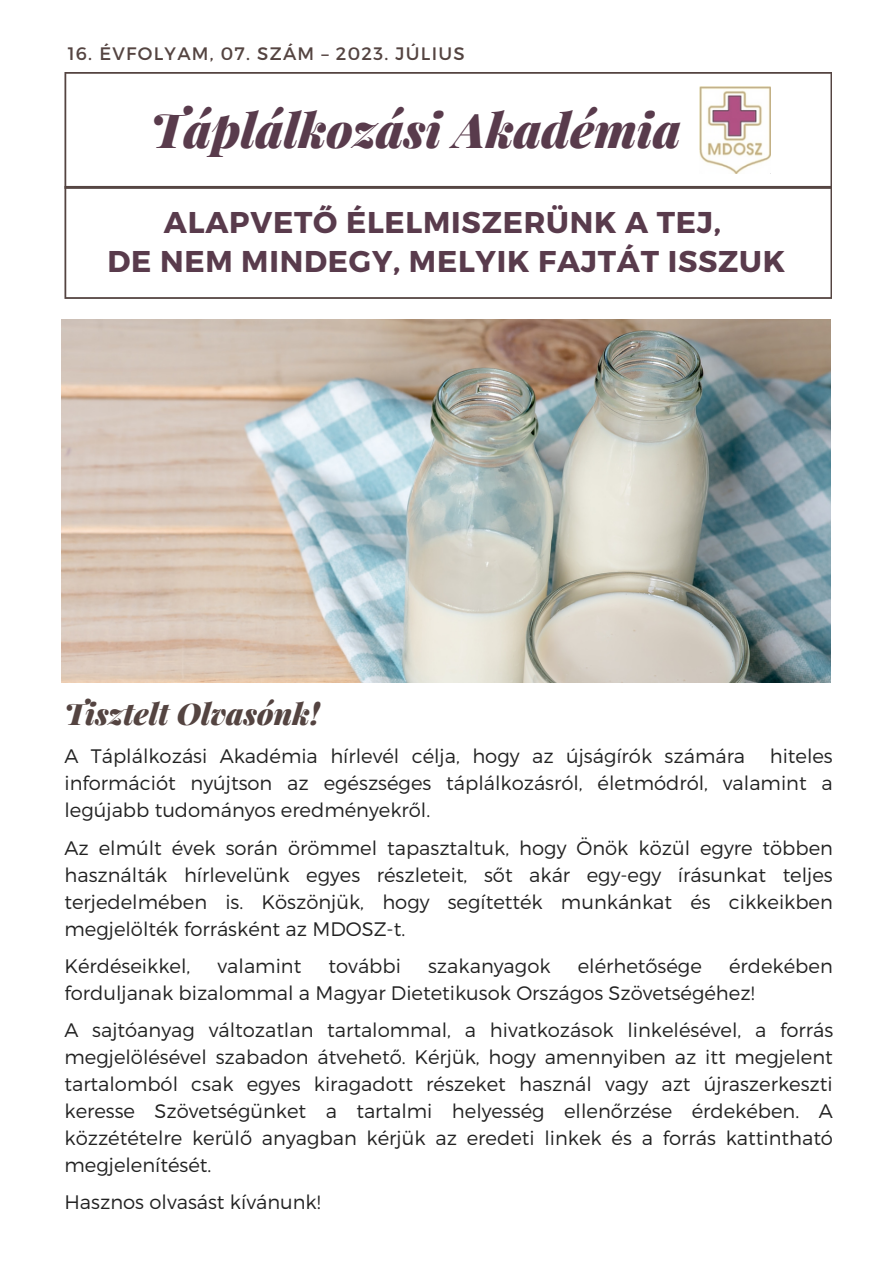
<style>
.page{position:relative;width:893px;height:1264px;background:#fff}
.page>*{position:absolute;margin:0;border:0;box-sizing:border-box;transform-origin:0 0}
.t1{font:italic 900 48px "Playfair Display";color:#593b4c}
.t2{font:700 30px "Montserrat";letter-spacing:.025em;color:#593b4c}
.t3{font:italic 900 30px "Playfair Display";color:#544441}
.t4{font:300 19.5px/27px "Montserrat";color:#222;text-align:justify}
.t5{font:18px "Montserrat";letter-spacing:.07em;color:#544441}
</style>
<div class="page">
<svg style="left:64px;top:189px;width:768px;height:110px"></svg>
<svg style="left:64px;top:72px;width:768px;height:117px"></svg>
<img style="left:62px;top:319px;width:768px;height:363px">
<img style="left:699px;top:87px;width:71px;height:87px">
<p class="t5" style="left:68px;top:42px;width:398px">16. ÉVFOLYAM, 07. SZÁM – 2023. JÚLIUS</p>
<p class="t1" style="left:150px;top:96px;width:532px">Táplálkozási Akadémia</p>
<p class="t2" style="left:164px;top:203px;width:558px">ALAPVETŐ ÉLELMISZERÜNK A TEJ,</p>
<p class="t2" style="left:107px;top:242px;width:679px">DE NEM MINDEGY, MELYIK FAJTÁT ISSZUK</p>
<p class="t3" style="left:64px;top:692px;width:257px">Tisztelt Olvasónk!</p>
<p class="t4" style="left:64px;top:742px;width:682px">A Táplálkozási Akadémia hírlevél célja, hogy az újságírók számára</p>
<p class="t4" style="left:64px;top:742px;width:769px;text-indent:705px">hiteles információt nyújtson az egészséges táplálkozásról, életmódról, valamint a legújabb tudományos eredményekről.</p>
<p class="t4" style="left:64px;top:833px;width:770px">Az elmúlt évek során örömmel tapasztaltuk, hogy Önök közül egyre többen használták hírlevelünk egyes részleteit, sőt akár egy-egy írásunkat teljes terjedelmében is. Köszönjük, hogy segítették munkánkat és cikkeikben megjelölték forrásként az MDOSZ-t.</p>
<p class="t4" style="left:64px;top:951px;width:127px">Kérdéseikkel,</p>
<p class="t4" style="left:217px;top:951px;width:85px">valamint</p>
<p class="t4" style="left:328px;top:951px;width:74px">további</p>
<p class="t4" style="left:428px;top:951px;width:124px">szakanyagok</p>
<p class="t4" style="left:577px;top:951px;width:125px">elérhetősége</p>
<p class="t4" style="left:64px;top:951px;width:769px;text-indent:664px">érdekében forduljanak bizalommal a Magyar Dietetikusok Országos Szövetségéhez!</p>
<p class="t4" style="left:64px;top:1015px;width:770px">A sajtóanyag változatlan tartalommal, a hivatkozások linkelésével, a forrás megjelölésével szabadon átvehető. Kérjük, hogy amennyiben az itt megjelent tartalomból csak egyes kiragadott részeket használ vagy azt újraszerkeszti keresse Szövetségünket a tartalmi helyesség ellenőrzése érdekében. A közzétételre kerülő anyagban kérjük az eredeti linkek és a forrás kattintható megjelenítését.</p>
<p class="t4" style="left:64px;top:1187px;width:258px">Hasznos olvasást kívánunk!</p>
</div>
